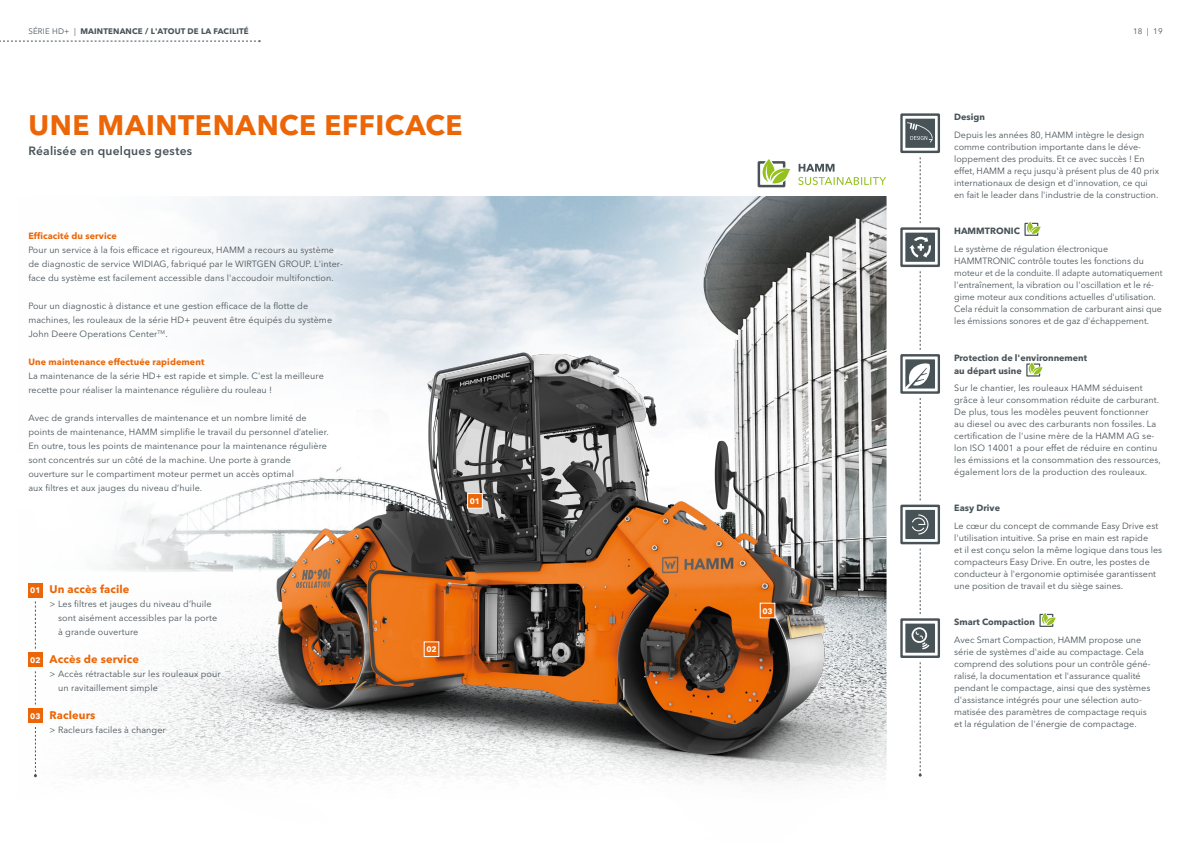
<style>
.page{position:relative;width:1191px;height:842px;background:#fff}
.page>*{position:absolute;margin:0;border:0;box-sizing:border-box;transform-origin:0 0}
.t1{font:700 28px "Avenir Next LT Pro";letter-spacing:.02em;color:#ec6608}
.t2{font:600 12px "Avenir Next LT Pro";letter-spacing:.02em;color:#485358}
.t3{font:700 11px "Avenir Next LT Pro";letter-spacing:.01em;color:#ec6608}
.t4{font:9px/12px "Avenir Next LT Pro";color:#485358}
.t5{font:700 9px/13px "Avenir Next LT Pro";color:#485358}
.t6{font:700 9px "Avenir Next LT Pro";letter-spacing:.01em;color:#ec6608}
.t7{font:700 8px "Avenir Next LT Pro";letter-spacing:.02em;color:#485358}
.t8{font:700 8px "Avenir Next LT Pro";color:#fff}
.t9{font:8px "Avenir Next LT Pro";color:#485358}
.s1{font-weight:400}
</style>
<div class="page">
<img style="left:28px;top:204px;width:858px;height:579px">
<svg style="left:757px;top:159px;width:33px;height:28px"></svg>
<svg style="left:798px;top:164px;width:88px;height:21px"></svg>
<svg style="left:623px;top:679px;width:1px;height:21px"></svg>
<svg style="left:467px;top:493px;width:16px;height:16px"></svg>
<svg style="left:424px;top:641px;width:15px;height:16px"></svg>
<svg style="left:759px;top:603px;width:16px;height:15px"></svg>
<svg style="left:0;top:40px;width:261px;height:2px"></svg>
<svg style="left:1024px;top:222px;width:16px;height:14px"></svg>
<svg style="left:1026px;top:362px;width:16px;height:15px"></svg>
<svg style="left:1039px;top:613px;width:16px;height:14px"></svg>
<svg style="left:900px;top:618px;width:40px;height:40px"></svg>
<svg style="left:902px;top:621px;width:35px;height:34px"></svg>
<div style="left:900px;top:505px;width:40px;height:39px;background:linear-gradient(to bottom,#485358,#485358);border-radius:2px"></div>
<svg style="left:902px;top:507px;width:35px;height:35px"></svg>
<svg style="left:918px;top:662px;width:3px;height:115px"></svg>
<div style="left:900px;top:354px;width:40px;height:40px;background:linear-gradient(to right,#485358,#485358);border-radius:2px"></div>
<svg style="left:902px;top:356px;width:35px;height:35px"></svg>
<svg style="left:900px;top:113px;width:40px;height:40px"></svg>
<svg style="left:902px;top:116px;width:35px;height:35px"></svg>
<svg style="left:900px;top:227px;width:40px;height:40px"></svg>
<svg style="left:902px;top:230px;width:35px;height:35px"></svg>
<svg style="left:35px;top:601px;width:1px;height:48px"></svg>
<svg style="left:35px;top:671px;width:1px;height:33px"></svg>
<div style="left:28px;top:583px;width:15px;height:14px;background:#ec6608"></div>
<div style="left:28px;top:653px;width:15px;height:14px;background:#ec6608"></div>
<div style="left:28px;top:709px;width:15px;height:14px;background:#ec6608"></div>
<svg style="left:34px;top:727px;width:3px;height:50px"></svg>
<svg style="left:920px;top:157px;width:1px;height:66px"></svg>
<svg style="left:920px;top:271px;width:1px;height:79px"></svg>
<svg style="left:920px;top:398px;width:1px;height:102px"></svg>
<svg style="left:920px;top:549px;width:1px;height:65px"></svg>
<p class="t7" style="left:28px;top:27px;width:222px"><span class="s1">SÉRIE HD+ |</span> MAINTENANCE / L'ATOUT DE LA FACILITÉ</p>
<p class="t9" style="left:1133px;top:27px;width:31px">18 | 19</p>
<h1 class="t1" style="left:28px;top:108px;width:436px">UNE MAINTENANCE EFFICACE</h1>
<h2 class="t2" style="left:28px;top:143px;width:165px">Réalisée en quelques gestes</h2>
<p class="t6" style="left:28px;top:230px;width:90px">Efficacité du service</p>
<p class="t4" style="left:28px;top:243px;width:316px;line-height:14px">Pour un service à la fois efficace et rigoureux, HAMM a recours au système de diagnostic de service WIDIAG, fabriqué par le WIRTGEN GROUP. L'inter&shy;face du système est facilement accessible dans l'accoudoir multifonction.</p>
<p class="t4" style="left:28px;top:299px;width:305px;line-height:14px">Pour un diagnostic à distance et une gestion efficace de la flotte de machines, les rouleaux de la série HD+ peuvent être équipés du système<br>John Deere Operations Center<sup>TM</sup>.</p>
<p class="t6" style="left:28px;top:356px;width:177px">Une maintenance effectuée rapidement</p>
<p class="t4" style="left:28px;top:369px;width:297px;line-height:14px">La maintenance de la série HD+ est rapide et simple. C'est la meilleure recette pour réaliser la maintenance régulière du rouleau !</p>
<p class="t4" style="left:28px;top:411px;width:302px;line-height:14px">Avec de grands intervalles de maintenance et un nombre limité de points de maintenance, HAMM simplifie le travail du personnel d’atelier.<br>En outre, tous les points de maintenance pour la maintenance régulière sont concentrés sur un côté de la machine. Une porte à grande ouverture sur le compartiment moteur permet un accès optimal<br>aux filtres et aux jauges du niveau d’huile.</p>
<p class="t8" style="left:470px;top:496px;width:12px">01</p>
<p class="t8" style="left:30px;top:585px;width:12px">01</p>
<p class="t3" style="left:50px;top:583px;width:81px">Un accès facile</p>
<p class="t4" style="left:58px;top:597px;width:161px;line-height:14px;text-indent:-8px">&gt; Les filtres et jauges du niveau d’huile sont aisément accessibles par la porte à grande ouverture</p>
<p class="t8" style="left:426px;top:644px;width:12px">02</p>
<p class="t8" style="left:30px;top:655px;width:12px">02</p>
<p class="t3" style="left:50px;top:653px;width:91px">Accès de service</p>
<p class="t4" style="left:58px;top:667px;width:164px;line-height:14px;text-indent:-9px">&gt; Accès rétractable sur les rouleaux pour un ravitaillement simple</p>
<p class="t8" style="left:30px;top:711px;width:12px">03</p>
<p class="t3" style="left:50px;top:709px;width:47px">Racleurs</p>
<p class="t4" style="left:50px;top:724px;width:118px">&gt; Racleurs faciles à changer</p>
<p class="t8" style="left:762px;top:606px;width:12px">03</p>
<p class="t5" style="left:954px;top:110px;width:32px">Design</p>
<p class="t4" style="left:954px;top:129px;width:206px">Depuis les années 80, HAMM intègre le design comme contribution importante dans le déve&shy;loppement des produits. Et ce avec succès ! En effet, HAMM a reçu jusqu'à présent plus de 40 prix internationaux de design et d'innovation, ce qui en fait le leader dans l'industrie de la construction.</p>
<p class="t5" style="left:954px;top:224px;width:67px">HAMMTRONIC</p>
<p class="t4" style="left:954px;top:242px;width:210px">Le système de régulation électronique HAMMTRONIC contrôle toutes les fonctions du moteur et de la conduite. Il adapte automatiquement l'entraînement, la vibration ou l'oscillation et le ré&shy;gime moteur aux conditions actuelles d'utilisation.<br>Cela réduit la consommation de carburant ainsi que les émissions sonores et de gaz d'échappement.</p>
<p class="t5" style="left:954px;top:351px;width:134px">Protection de l'environnement au départ usine</p>
<p class="t4" style="left:954px;top:382px;width:208px">Sur le chantier, les rouleaux HAMM séduisent grâce à leur consommation réduite de carburant.<br>De plus, tous les modèles peuvent fonctionner au diesel ou avec des carburants non fossiles. La certification de l'usine mère de la HAMM AG se&shy;lon ISO 14001 a pour effet de réduire en continu les émissions et la consommation des ressources, également lors de la production des rouleaux.</p>
<p class="t5" style="left:954px;top:501px;width:47px">Easy Drive</p>
<p class="t4" style="left:954px;top:520px;width:209px">Le cœur du concept de commande Easy Drive est l'utilisation intuitive. Sa prise en main est rapide<br>et il est conçu selon la même logique dans tous les compacteurs Easy Drive. En outre, les postes de conducteur à l'ergonomie optimisée garantissent une position de travail et du siège saines.</p>
<p class="t5" style="left:954px;top:615px;width:82px">Smart Compaction</p>
<p class="t4" style="left:954px;top:633px;width:198px">Avec Smart Compaction, HAMM propose une série de systèmes d'aide au compactage. Cela comprend des solutions pour un contrôle géné&shy;ralisé, la documentation et l'assurance qualité pendant le compactage, ainsi que des systèmes d'assistance intégrés pour une sélection auto&shy;matisée des paramètres de compactage requis et la régulation de l'énergie de compactage.</p>
</div>
